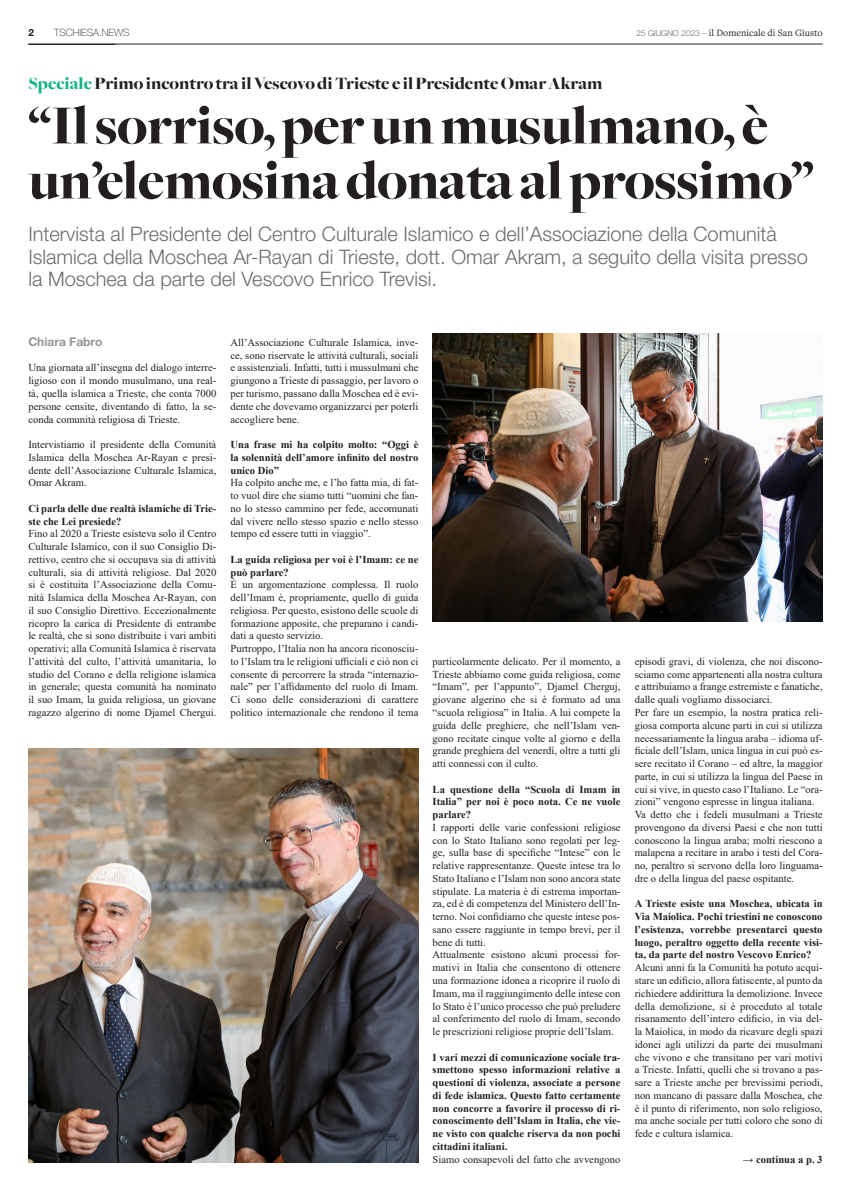
<style>
.page{position:relative;width:851px;height:1191px;background:#fff}
.page>*{position:absolute;margin:0;border:0;box-sizing:border-box;transform-origin:0 0}
.t1{font:900 57px/55px "Freight Big";letter-spacing:-.01em;color:#231f20}
.t2{font:300 20px/22.5px "Helvetica Neue LT Std";color:#6c6d70}
.t3{font:900 18px "Freight Big";color:#231f20}
.t4{font:700 12px "Helvetica Neue LT Std";color:#939598}
.t5{font:10.6px/12.8px "Times New Roman";color:#231f20;text-align:justify}
.t6{font:700 10.6px/12.8px "Times New Roman";color:#231f20;text-align:justify}
.t7{font:10px "Freight Text Pro";color:#231f20}
.t8{font:100 10px "Helvetica Neue LT Std";color:#231f20}
.t9{font:700 10px "Helvetica Neue LT Std";color:#231f20}
.s1{font-family:"Helvetica Neue LT Std";font-weight:100;font-size:8px}
.s2{color:#12b385}
</style>
<div class="page">
<hr style="left:28px;top:44px;width:794px;height:1px;background:#231f20">
<img style="left:28px;top:748px;width:390px;height:414px">
<img style="left:432px;top:333px;width:390px;height:288px">
<p class="t9" style="left:28px;top:26px;width:7px">2</p>
<p class="t8" style="left:54px;top:26px;width:77px">TSCHIESA.NEWS</p>
<p class="t7" style="left:636px;top:26px;width:187px"><span class="s1">25 GIUGNO 2023 –</span> il Domenicale di San Giusto</p>
<p class="t3" style="left:28px;top:74px;width:575px"><span class="s2">Speciale</span> Primo incontro tra il Vescovo di Trieste e il Presidente Omar Akram</p>
<p class="t1" style="left:28px;top:99px;width:786px">“Il sorriso, per un musulmano, è un’elemosina donata al prossimo”</p>
<p class="t2" style="left:28px;top:222px;width:781px">Intervista al Presidente del Centro Culturale Islamico e dell’Associazione della Comunità<br>Islamica della Moschea Ar-Rayan di Trieste, dott. Omar Akram, a seguito della visita presso la Moschea da parte del Vescovo Enrico Trevisi.</p>
<p class="t4" style="left:28px;top:334px;width:76px">Chiara Fabro</p>
<p class="t5" style="left:28px;top:361px;width:189px">Una giornata all’insegna del dialogo interre&shy;ligioso con il mondo musulmano, una real&shy;tà, quella islamica a Trieste, che conta 7000 persone censite, diventando di fatto, la se&shy;conda comunità religiosa di Trieste.</p>
<p class="t5" style="left:28px;top:438px;width:189px">Intervistiamo il presidente della Comunità Islamica della Moschea Ar-Rayan e presi&shy;dente dell’Associazione Culturale Islamica, Omar Akram.</p>
<p class="t6" style="left:28px;top:501px;width:189px">Ci parla delle due realtà islamiche di Trie&shy;ste che Lei presiede?</p>
<p class="t5" style="left:28px;top:527px;width:189px">Fino al 2020 a Trieste esisteva solo il Centro Culturale Islamico, con il suo Consiglio Di&shy;rettivo, centro che si occupava sia di attività culturali, sia di attività religiose. Dal 2020 si è costituita l’Associazione della Comu&shy;nità Islamica della Moschea Ar-Rayan, con il suo Consiglio Direttivo. Eccezionalmente ricopro la carica di Presidente di entrambe le realtà, che si sono distribuite i vari ambiti operativi; alla Comunità Islamica è riservata l’attività del culto, l’attività umanitaria, lo studio del Corano e della religione islamica in generale; questa comunità ha nominato il suo Imam, la guida religiosa, un giovane ragazzo algerino di nome Djamel Chergui.</p>
<p class="t5" style="left:230px;top:336px;width:189px">All’Associazione Culturale Islamica, inve&shy;ce, sono riservate le attività culturali, sociali e assistenziali. Infatti, tutti i mussulmani che giungono a Trieste di passaggio, per lavoro o per turismo, passano dalla Moschea ed è evi&shy;dente che dovevamo organizzarci per poterli accogliere bene.</p>
<p class="t6" style="left:230px;top:438px;width:189px">Una frase mi ha colpito molto: “Oggi è la solennità dell’amore infinito del nostro unico Dio”</p>
<p class="t5" style="left:230px;top:476px;width:189px">Ha colpito anche me, e l’ho fatta mia, di fat&shy;to vuol dire che siamo tutti “uomini che fan&shy;no lo stesso cammino per fede, accomunati dal vivere nello stesso spazio e nello stesso tempo ed essere tutti in viaggio”.</p>
<p class="t6" style="left:230px;top:552px;width:189px">La guida religiosa per voi è l’Imam: ce ne può parlare?</p>
<p class="t5" style="left:230px;top:578px;width:189px">È un argomentazione complessa. Il ruolo dell’Imam è, propriamente, quello di guida religiosa. Per questo, esistono delle scuole di formazione apposite, che preparano i candi&shy;dati a questo servizio.</p>
<p class="t5" style="left:230px;top:642px;width:189px">Purtroppo, l’Italia non ha ancora riconosciu&shy;to l’Islam tra le religioni ufficiali e ciò non ci consente di percorrere la strada “internazio&shy;nale” per l’affidamento del ruolo di Imam.<br>Ci sono delle considerazioni di carattere politico internazionale che rendono il tema</p>
<p class="t5" style="left:432px;top:654px;width:189px">particolarmente delicato. Per il momento, a Trieste abbiamo come guida religiosa, come “Imam”, per l’appunto”, Djamel Cherguj, giovane algerino che si è formato ad una “scuola religiosa” in Italia. A lui compete la guida delle preghiere, che nell’Islam ven&shy;gono recitate cinque volte al giorno e della grande preghiera del venerdì, oltre a tutti gli atti connessi con il culto.</p>
<p class="t6" style="left:432px;top:782px;width:189px">La questione della “Scuola di Imam in Italia” per noi è poco nota. Ce ne vuole parlare?</p>
<p class="t5" style="left:432px;top:820px;width:189px">I rapporti delle varie confessioni religiose con lo Stato Italiano sono regolati per leg&shy;ge, sulla base di specifiche “Intese” con le relative rappresentanze. Queste intese tra lo Stato Italiano e l’Islam non sono ancora state stipulate. La materia è di estrema importan&shy;za, ed è di competenza del Ministero dell’In&shy;terno. Noi confidiamo che queste intese pos&shy;sano essere raggiunte in tempo brevi, per il bene di tutti.</p>
<p class="t5" style="left:432px;top:948px;width:189px">Attualmente esistono alcuni processi for&shy;mativi in Italia che consentono di ottenere una formazione idonea a ricoprire il ruolo di Imam, ma il raggiungimento delle intese con lo Stato è l’unico processo che può preludere al conferimento del ruolo di Imam, secondo le prescrizioni religiose proprie dell’Islam.</p>
<p class="t6" style="left:432px;top:1050px;width:189px">I vari mezzi di comunicazione sociale tra&shy;smettono spesso informazioni relative a questioni di violenza, associate a persone di fede islamica. Questo fatto certamente non concorre a favorire il processo di ri&shy;conoscimento dell’Islam in Italia, che vie&shy;ne visto con qualche riserva da non pochi cittadini italiani.</p>
<p class="t5" style="left:432px;top:1152px;width:189px">Siamo consapevoli del fatto che avvengono</p>
<p class="t5" style="left:634px;top:654px;width:189px">episodi gravi, di violenza, che noi discono&shy;sciamo come appartenenti alla nostra cultura e attribuiamo a frange estremiste e fanatiche, dalle quali vogliamo dissociarci.</p>
<p class="t5" style="left:634px;top:705px;width:189px">Per fare un esempio, la nostra pratica reli&shy;giosa comporta alcune parti in cui si utilizza necessariamente la lingua araba – idioma uf&shy;ficiale dell’Islam, unica lingua in cui può es&shy;sere recitato il Corano – ed altre, la maggior parte, in cui si utilizza la lingua del Paese in cui si vive, in questo caso l’Italiano. Le “ora&shy;zioni” vengono espresse in lingua italiana.</p>
<p class="t5" style="left:634px;top:808px;width:189px">Va detto che i fedeli musulmani a Trieste provengono da diversi Paesi e che non tutti conoscono la lingua araba; molti riescono a malapena a recitare in arabo i testi del Cora&shy;no, peraltro si servono della loro linguama&shy;dre o della lingua del paese ospitante.</p>
<p class="t6" style="left:634px;top:897px;width:189px">A Trieste esiste una Moschea, ubicata in Via Maiolica. Pochi triestini ne conoscono l’esistenza, vorrebbe presentarci questo luogo, peraltro oggetto della recente visi&shy;ta, da parte del nostro Vescovo Enrico?</p>
<p class="t5" style="left:634px;top:961px;width:189px">Alcuni anni fa la Comunità ha potuto acqui&shy;stare un edificio, allora fatiscente, al punto da richiedere addirittura la demolizione. Invece della demolizione, si è proceduto al totale risanamento dell’intero edificio, in via del&shy;la Maiolica, in modo da ricavare degli spazi idonei agli utilizzi da parte dei musulmani che vivono e che transitano per vari motivi a Trieste. Infatti, quelli che si trovano a pas&shy;sare a Trieste anche per brevissimi periodi, non mancano di passare dalla Moschea, che è il punto di riferimento, non solo religioso, ma anche sociale per tutti coloro che sono di fede e cultura islamica.</p>
<p class="t6" style="left:742px;top:1152px;width:81px">→ continua a p. 3</p>
</div>
